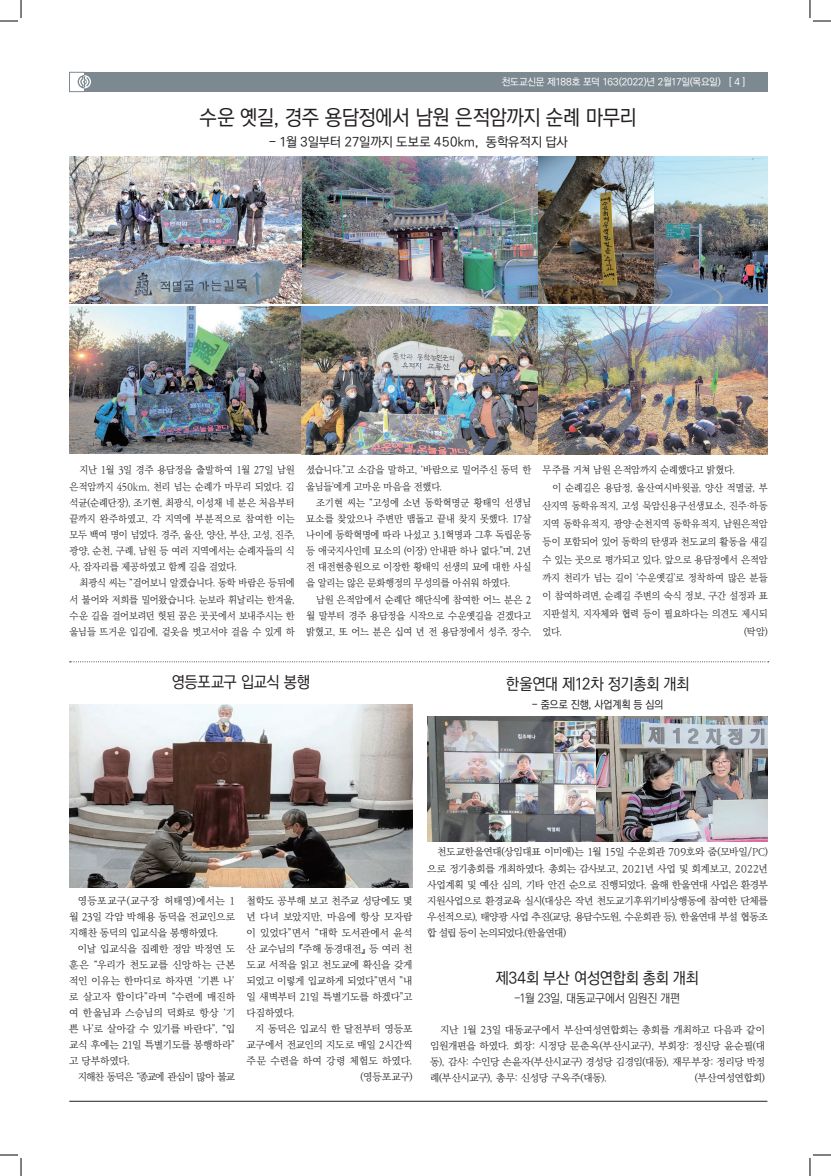
<style>
.page{position:relative;width:831px;height:1176px;background:#fff}
.page>*{position:absolute;margin:0;border:0;box-sizing:border-box;transform-origin:0 0}
.t1{font:500 21px "Ko Pub World Dotum";letter-spacing:-.025em;color:#231f20;scale:.95 1}
.t2{font:500 16px "Ko Pub World Dotum";letter-spacing:-.02em;color:#231f20;scale:.95 1}
.t3{font:500 13px "Ko Pub World Dotum";letter-spacing:-.02em;color:#231f20}
.t4{font:300 12px "Ko Pub World Dotum";letter-spacing:-.025em;color:#231f20;scale:.95 1}
.t5{font:500 11px "Ko Pub World Dotum";letter-spacing:-.025em;color:#231f20;scale:.95 1}
.t6{font:10px/16.1px "Ko Pub World Batang PL";letter-spacing:-.015em;color:#231f20;text-align:justify;scale:.95 1}
.t7{font:300 10px/16px "Ko Pub World Batang";letter-spacing:-.015em;color:#231f20;text-align:justify}
.t8{font:300 10px/16.1px "Ko Pub Batang";letter-spacing:-.035em;color:#231f20;text-align:justify}
.t9{font:500 10px "Ko Pub World Dotum";letter-spacing:-.03em;color:#fff}
.t10{font:300 10px "Ko Pub World Batang";letter-spacing:-.09em;color:#231f20}
</style>
<div class="page">
<div style="left:69px;top:72px;width:16px;height:20px;border:1px solid #7c8991"></div>
<div style="left:84px;top:72px;width:683px;height:20px;background:#7c8991"></div>
<svg style="left:78px;top:75px;width:13px;height:13px"></svg>
<svg style="left:70px;top:661px;width:698px;height:1px"></svg>
<hr style="left:69px;top:1101px;width:698px;height:1px;background:#231f20">
<img style="left:70px;top:307px;width:462px;height:147px">
<img style="left:70px;top:156px;width:697px;height:148px">
<img style="left:532px;top:307px;width:235px;height:147px">
<img style="left:69px;top:704px;width:343px;height:184px">
<img style="left:427px;top:716px;width:169px;height:125px">
<img style="left:596px;top:716px;width:171px;height:125px">
<svg style="left:0;top:0;width:22px;height:22px"></svg>
<svg style="left:0;top:1154px;width:22px;height:22px"></svg>
<svg style="left:809px;top:0;width:21px;height:22px"></svg>
<svg style="left:809px;top:1154px;width:21px;height:22px"></svg>
<p class="t9" style="left:501px;top:75px;width:245px">천도교신문 제188호 포덕 163(2022)년 2월17일(목요일) [ 4 ]</p>
<h1 class="t1" style="left:199px;top:103px;width:461px">수운 옛길, 경주 용담정에서 남원 은적암까지 순례 마무리</h1>
<h3 class="t3" style="left:268px;top:133px;width:300px">- 1월 3일부터 27일까지 도보로 450km, 동학유적지 답사</h3>
<p class="t6" style="left:70px;top:462px;width:238px;text-indent:10px">지난 1월 3일 경주 용담정을 출발하여 1월 27일 남원 은적암까지 450km, 천리 넘는 순례가 마무리 되었다. 김 석균(순례단장), 조기현, 최광식, 이성채 네 분은 처음부터 끝까지 완주하였고, 각 지역에 부분적으로 참여한 이는 모두 백여 명이 넘었다. 경주, 울산, 양산, 부산, 고성, 진주, 광양, 순천, 구례, 남원 등 여러 지역에서는 순례자들의 식 사, 잠자리를 제공하였고 함께 길을 걸었다.</p>
<p class="t6" style="left:70px;top:575px;width:238px;text-indent:10px">최광식 씨는 “걸어보니 알겠습니다. 동학 바람은 등뒤에 서 불어와 저희를 밀어왔습니다. 눈보라 휘날리는 한겨울, 수운 길을 걸어보려던 헛된 꿈은 곳곳에서 보내주시는 한 울님들 뜨거운 입김에, 겉옷을 벗고서야 걸을 수 있게 하</p>
<p class="t6" style="left:306px;top:462px;width:238px">셨습니다.”고 소감을 말하고, ‘바람으로 밀어주신 동덕 한 울님들’에게 고마운 마음을 전했다.</p>
<p class="t6" style="left:306px;top:495px;width:238px;text-indent:10px">조기현 씨는 “고성에 소년 동학혁명군 황태익 선생님 묘소를 찾았으나 주변만 맴돌고 끝내 찾지 못했다. 17살 나이에 동학혁명에 따라 나섰고 3.1혁명과 그후 독립운동 등 애국지사인데 묘소의 (이장) 안내판 하나 없다.”며, 2년 전 대전현충원으로 이장한 황태익 선생의 묘에 대한 사실 을 알리는 않은 문화행정의 무성의를 아쉬워 하였다.</p>
<p class="t6" style="left:306px;top:592px;width:238px;text-indent:10px">남원 은적암에서 순례단 해단식에 참여한 어느 분은 2 월 말부터 경주 용담정을 시작으로 수운옛길을 걷겠다고 밝혔고, 또 어느 분은 십여 년 전 용담정에서 성주, 장수,</p>
<p class="t6" style="left:542px;top:462px;width:204px">무주를 거쳐 남원 은적암까지 순례했다고 밝혔다.</p>
<p class="t6" style="left:552px;top:480px;width:228px">이 순례길은 용담정, 울산여시바윗골, 양산 적멸굴, 부</p>
<p class="t6" style="left:542px;top:498px;width:238px">산지역 동학유적지, 고성 묵암신용구선생묘소, 진주·하동</p>
<p class="t6" style="left:542px;top:516px;width:238px">지역 동학유적지, 광양·순천지역 동학유적지, 남원은적암</p>
<p class="t6" style="left:542px;top:534px;width:238px">등이 포함되어 있어 동학의 탄생과 천도교의 활동을 새길</p>
<p class="t6" style="left:542px;top:552px;width:238px">수 있는 곳으로 평가되고 있다. 앞으로 용담정에서 은적암</p>
<p class="t6" style="left:542px;top:570px;width:238px">까지 천리가 넘는 길이 ‘수운옛길’로 정착하여 많은 분들</p>
<p class="t6" style="left:542px;top:588px;width:238px">이 참여하려면, 순례길 주변의 숙식 정보, 구간 설정과 표</p>
<p class="t6" style="left:542px;top:606px;width:238px">지판설치, 지자체와 협력 등이 필요하다는 의견도 제시되</p>
<p class="t6" style="left:542px;top:624px;width:22px">었다.</p>
<p class="t6" style="left:743px;top:624px;width:27px">(탁암)</p>
<h2 class="t2" style="left:171px;top:671px;width:147px">영등포교구 입교식 봉행</h2>
<h2 class="t2" style="left:505px;top:672px;width:195px">한울연대 제12차 정기총회 개최</h2>
<p class="t5" style="left:531px;top:696px;width:140px">- 줌으로 진행, 사업계획 등 심의</p>
<p class="t7" style="left:69px;top:893px;width:167px;text-indent:8px">영등포교구(교구장 허태영)에서는 1 월 23일 각암 박해용 동덕을 전교인으로 지해찬 동덕의 입교식을 봉행하였다.</p>
<p class="t7" style="left:69px;top:941px;width:167px;text-indent:8px">이날 입교식을 집례한 정암 박정연 도 훈은 “우리가 천도교를 신앙하는 근본 적인 이유는 한마디로 하자면 ‘기쁜 나’ 로 살고자 함이다”라며 “수련에 매진하 여 한울님과 스승님의 덕화로 항상 ‘기 쁜 나’로 살아갈 수 있기를 바란다”, “입 교식 후에는 21일 특별기도를 봉행하라” 고 당부하였다.</p>
<p class="t10" style="left:78px;top:1069px;width:159px">지해찬 동덕은 “종교에 관심이 많아 불교</p>
<p class="t7" style="left:246px;top:893px;width:167px">철학도 공부해 보고 천주교 성당에도 몇 년 다녀 보았지만, 마음에 항상 모자람 이 있었다”면서 “대학 도서관에서 윤석 산 교수님의 『주해 동경대전』 등 여러 천 도교 서적을 읽고 천도교에 확신을 갖게 되었고 이렇게 입교하게 되었다”면서 ”내 일 새벽부터 21일 특별기도를 하겠다”고 다짐하였다.</p>
<p class="t7" style="left:246px;top:1021px;width:167px;text-align:right">지 동덕은 입교식 한 달전부터 영등포 교구에서 전교인의 지도로 매일 2시간씩 주문 수련을 하여 강령 체험도 하였다. (영등포교구)</p>
<p class="t8" style="left:427px;top:845px;width:342px;text-indent:10px">천도교한울연대(상임대표 이미애)는 1월 15일 수운회관 709호와 줌(모바일/PC) 으로 정기총회를 개최하였다. 총회는 감사보고, 2021년 사업 및 회계보고, 2022년 사업계획 및 예산 심의, 기타 안건 순으로 진행되었다. 올해 한울연대 사업은 환경부 지원사업으로 환경교육 실시(대상은 작년 천도교기후위기비상행동에 참여한 단체를 우선적으로), 태양광 사업 추진(교당, 용담수도원, 수운회관 등), 한울연대 부설 협동조 합 설립 등이 논의되었다.(한울연대)</p>
<h2 class="t2" style="left:495px;top:966px;width:215px">제34회 부산 여성연합회 총회 개최</h2>
<p class="t4" style="left:514px;top:990px;width:176px">-1월 23일, 대동교구에서 임원진 개편</p>
<p class="t8" style="left:430px;top:1022px;width:336px;text-indent:10px">지난 1월 23일 대동교구에서 부산여성연합회는 총회를 개최하고 다음과 같이 임원개편을 하였다. 회장: 시정당 문춘옥(부산시교구), 부회장: 정신당 윤순필(대 동), 감사: 수인당 손윤자(부산시교구) 경성당 김경임(대동), 재무부장: 정리당 박정 례(부산시교구), 총무: 신성당 구옥주(대동).</p>
<p class="t8" style="left:694px;top:1070px;width:72px">(부산여성연합회)</p>
</div>
